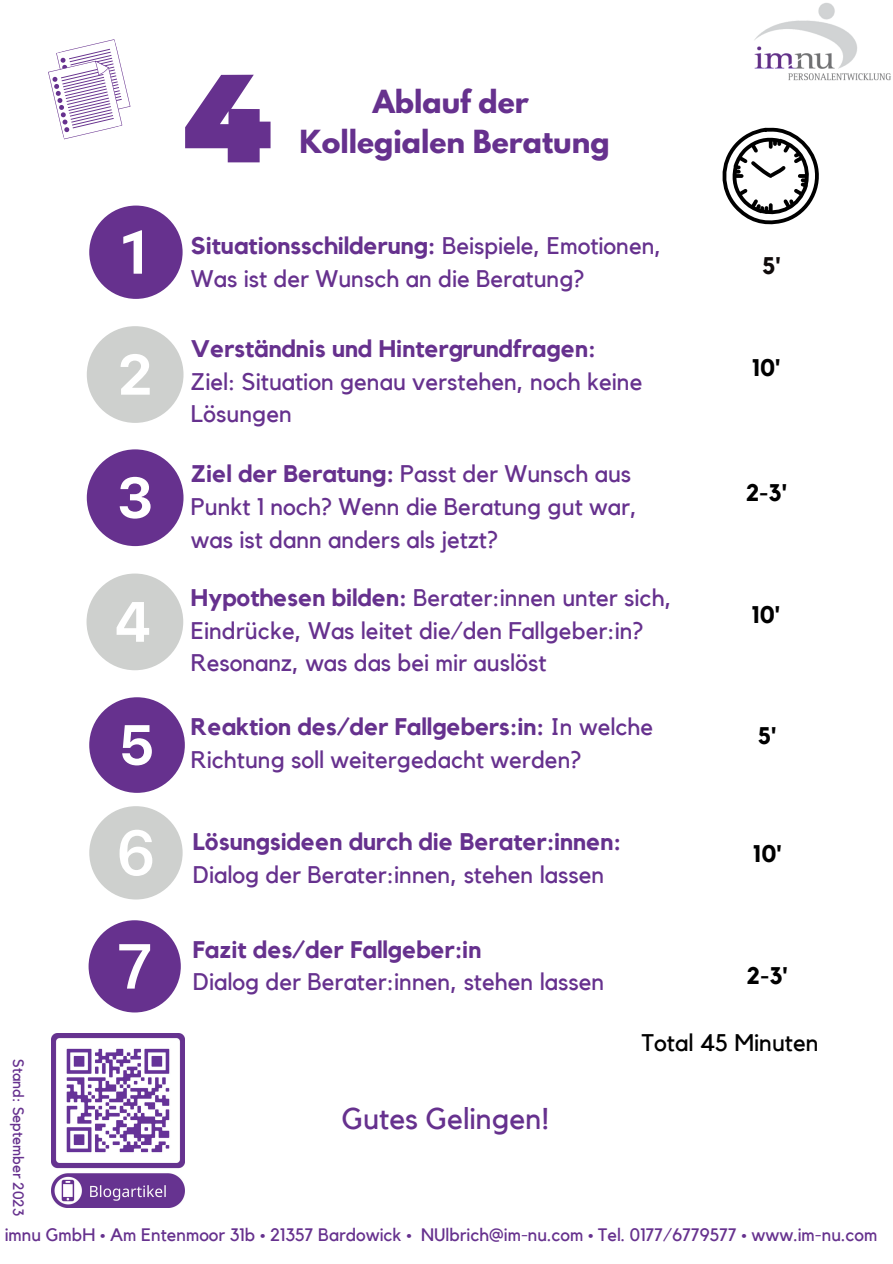
<style>
.page{position:relative;width:893px;height:1264px;background:#fff}
.page>*{position:absolute;margin:0;border:0;box-sizing:border-box;transform-origin:0 0}
.t1{font:30px "Kollektif";color:#66318e}
.t2{font:700 28.2px "League Spartan";color:#66318e}
.t3{font:24px/32.5px "Kollektif";color:#66318e}
.t4{font:700 24px "Kollektif";color:#66318e}
.t5{font:700 24px "Kollektif";color:#000}
.t6{font:24px "Kollektif";color:#000}
.t7{font:700 24px "Kollektif";color:#0f0a0a}
.t8{font:18px "Kollektif";color:#66318e}
.t9{font:15px "Kollektif";color:#66318e}
.s1{font-weight:400}
.s2{font-weight:700}
</style>
<div class="page">
<svg style="left:48px;top:39px;width:83px;height:101px"></svg>
<img style="left:754px;top:3px;width:137px;height:77px">
<svg style="left:185px;top:75px;width:85px;height:87px"></svg>
<svg style="left:722px;top:127px;width:97px;height:98px"></svg>
<img style="left:51px;top:1033px;width:134px;height:174px">
<svg style="left:89px;top:205px;width:93px;height:94px"></svg>
<svg style="left:87px;top:326px;width:96px;height:97px"></svg>
<svg style="left:86px;top:573px;width:97px;height:97px"></svg>
<svg style="left:89px;top:697px;width:96px;height:95px"></svg>
<svg style="left:89px;top:806px;width:94px;height:93px"></svg>
<svg style="left:89px;top:920px;width:92px;height:92px"></svg>
<svg style="left:87px;top:449px;width:96px;height:97px"></svg>
<p class="t2" style="left:372px;top:88px;width:158px">Ablauf der</p>
<p class="t2" style="left:299px;top:127px;width:311px">Kollegialen Beratung</p>
<p class="t4" style="left:191px;top:235px;width:472px">Situationsschilderung: <span class="s1">Beispiele, Emotionen,</span></p>
<p class="t3" style="left:191px;top:263px;width:395px">Was ist der Wunsch an die Beratung?</p>
<p class="t4" style="left:191px;top:338px;width:406px">Verständnis und Hintergrundfragen:</p>
<p class="t3" style="left:191px;top:366px;width:453px">Ziel: Situation genau verstehen, noch keine<br>Lösungen</p>
<p class="t3" style="left:191px;top:458px;width:447px"><span class="s2">Ziel der Beratung:</span> Passt der Wunsch aus<br>Punkt 1 noch? Wenn die Beratung gut war, was ist dann anders als jetzt?</p>
<p class="t3" style="left:191px;top:582px;width:482px"><span class="s2">Hypothesen bilden:</span> Berater:innen unter sich,<br>Eindrücke, Was leitet die/den Fallgeber:in?</p>
<p class="t3" style="left:191px;top:647px;width:357px">Resonanz, was das bei mir auslöst</p>
<p class="t3" style="left:191px;top:711px;width:464px"><span class="s2">Reaktion des/der Fallgebers:in:</span> In welche<br>Richtung soll weitergedacht werden?</p>
<p class="t4" style="left:193px;top:830px;width:429px">Lösungsideen durch die Berater:innen:</p>
<p class="t3" style="left:193px;top:859px;width:413px">Dialog der Berater:innen, stehen lassen</p>
<p class="t4" style="left:193px;top:938px;width:290px">Fazit des/der Fallgeber:in</p>
<p class="t3" style="left:193px;top:966px;width:413px">Dialog der Berater:innen, stehen lassen</p>
<p class="t7" style="left:762px;top:254px;width:20px">5'</p>
<p class="t5" style="left:751px;top:356px;width:31px">10'</p>
<p class="t5" style="left:745px;top:481px;width:43px">2-3'</p>
<p class="t5" style="left:751px;top:604px;width:31px">10'</p>
<p class="t5" style="left:757px;top:724px;width:20px">5'</p>
<p class="t5" style="left:752px;top:842px;width:31px">10'</p>
<p class="t5" style="left:746px;top:964px;width:43px">2-3'</p>
<p class="t9" style="left:25px;top:1059px;width:158px;rotate:90deg">Stand: September 2023</p>
<p class="t1" style="left:342px;top:1104px;width:209px">Gutes Gelingen!</p>
<p class="t6" style="left:641px;top:1031px;width:178px">Total 45 Minuten</p>
<p class="t8" style="left:5px;top:1225px;width:873px">imnu GmbH • Am Entenmoor 31b • 21357 Bardowick • NUlbrich@im-nu.com • Tel. 0177/6779577 • www.im-nu.com</p>
</div>
